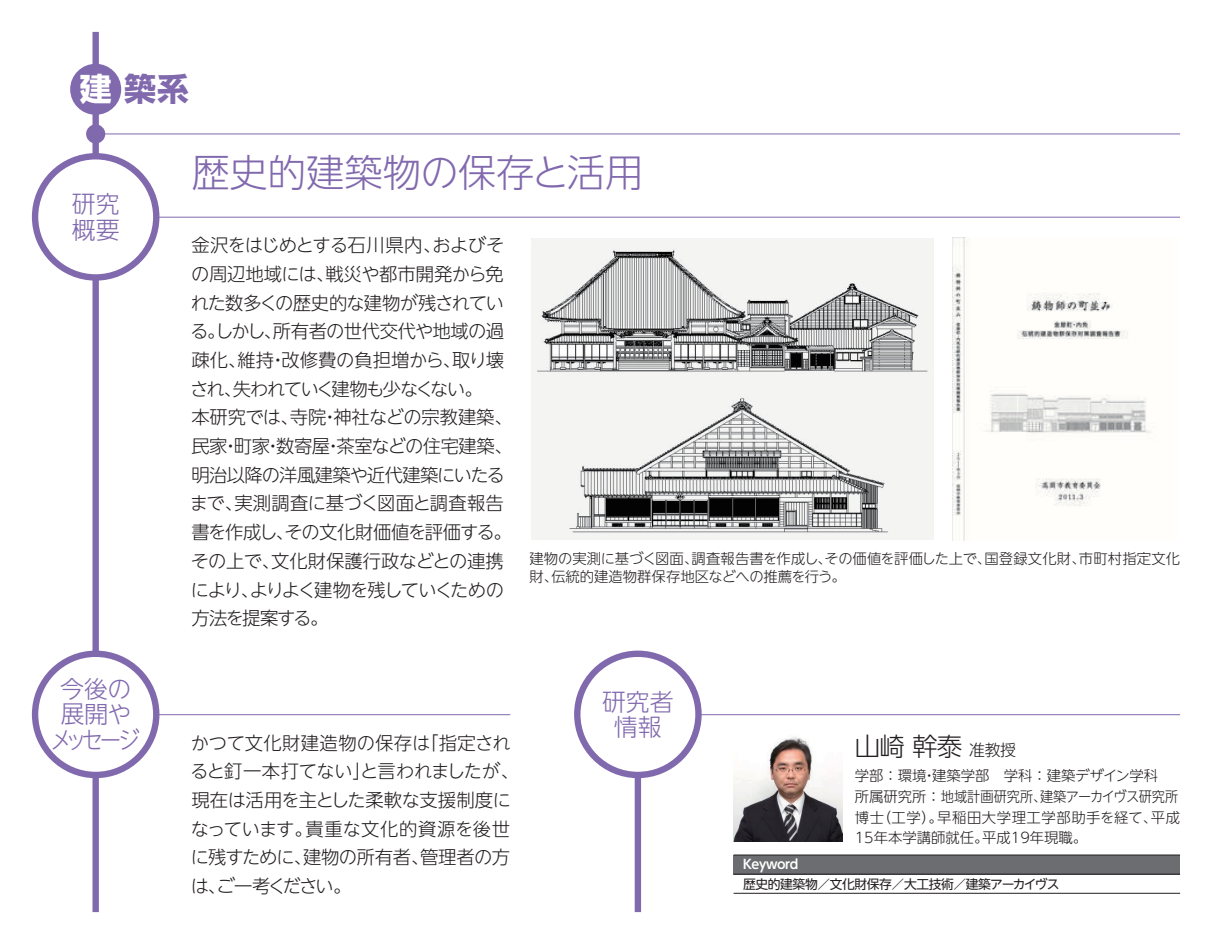
<style>
.page{position:relative;width:1212px;height:944px;background:#fff}
.page>*{position:absolute;margin:0;border:0;box-sizing:border-box;transform-origin:0 0}
.t1{font:300 38.25px "UD Shin Go NT Pr 6 N";color:#8169ae}
.t2{font:700 31.95px "UD Shin Go NT Pr 6 N";color:#8169ae}
.t3{font:300 25.43px "UD Shin Go NT Pr 6 N";color:#231f20}
.t4{font:300 23.85px/25.4px "UD Shin Go NT Pr 6 N";letter-spacing:-.09em;color:#8169ae;text-align:center}
.t5{font:300 23.85px/25.4px "UD Shin Go NT Pr 6 N";color:#8169ae}
.t6{font:300 18.22px/28.8px "UD Shin Go NT Pr 6 N";letter-spacing:-.03em;color:#231f20}
.t7{font:300 18.22px/28.8px "UD Shin Go NT Pr 6 N";color:#231f20}
.t8{font:300 18.22px/28.8px "UD Shin Go NT Pr 6 N";letter-spacing:-.06em;color:#231f20}
.t9{font:300 18.22px/28.8px "UD Shin Go NT Pr 6 N";letter-spacing:-.055em;color:#231f20}
.t10{font:300 18.22px/28.8px "UD Shin Go NT Pr 6 N";letter-spacing:-.09em;color:#231f20}
.t11{font:300 18.22px/28.8px "UD Shin Go NT Pr 6 N";letter-spacing:-.065em;color:#231f20}
.t12{font:300 18.22px "UD Shin Go NT Pr 6 N";letter-spacing:.005em;color:#231f20}
.t13{font:300 18.22px "UD Shin Go NT Pr 6 N";letter-spacing:.01em;color:#231f20}
.t14{font:300 18.22px "UD Shin Go NT Pr 6 N";letter-spacing:-.005em;color:#231f20}
.t15{font:300 18.22px "UD Shin Go NT Pr 6 N";letter-spacing:.035em;color:#231f20}
.t16{font:300 18.22px/28.8px "UD Shin Go NT Pr 6 N";letter-spacing:-.08em;color:#231f20}
.t17{font:300 15.97px "UD Shin Go NT Pr 6 N";color:#231f20}
.t18{font:300 14.4px/17.6px "UD Shin Go NT Pr 6 N";color:#231f20}
.t19{font:300 14.4px "UD Shin Go NT Pr 6 N";letter-spacing:-.025em;color:#231f20}
.t20{font:300 14.4px "UD Shin Go NT Pr 6 N";letter-spacing:.04em;color:#231f20}
.t21{font:300 14.4px "UD Shin Go NT Pr 6 N";letter-spacing:-.045em;color:#231f20;scale:.92 1}
.t22{font:12.83px "UD Shin Go NT Pr 6 N";letter-spacing:-.03em;color:#231f20}
.t23{font:700 12.83px "UD Shin Go NT Pr 6 N De";letter-spacing:-.03em;color:#fff}
.s1{color:#fff}
</style>
<div class="page">
<hr style="left:96px;top:134px;width:1084px;height:1px;background:#8169ae">
<div style="left:92px;top:32px;width:7px;height:880px;background:#8169ae"></div>
<div style="left:70px;top:64px;width:51px;height:51px;background:#8169ae;border-radius:50%"></div>
<div style="left:86px;top:124px;width:19px;height:20px;background:#8169ae;border-radius:50%"></div>
<hr style="left:96px;top:714px;width:414px;height:1px;background:#8169ae">
<hr style="left:638px;top:714px;width:542px;height:1px;background:#8169ae">
<div style="left:635px;top:676px;width:6px;height:236px;background:#8169ae"></div>
<div style="left:35px;top:654px;width:121px;height:121px;background:#fff;border-radius:50%"></div>
<div style="left:32px;top:651px;width:127px;height:127px;border:6px solid #8169ae;border-radius:50%"></div>
<div style="left:577px;top:654px;width:121px;height:121px;background:#fff;border-radius:50%"></div>
<div style="left:574px;top:651px;width:128px;height:127px;border:6px solid #8169ae;border-radius:50%"></div>
<hr style="left:96px;top:217px;width:1084px;height:1px;background:#8169ae">
<div style="left:35px;top:156px;width:121px;height:121px;background:#fff;border-radius:50%"></div>
<div style="left:32px;top:153px;width:127px;height:128px;border:6px solid #8169ae;border-radius:50%"></div>
<img style="left:733px;top:736px;width:109px;height:106px">
<div style="left:733px;top:855px;width:447px;height:19px;background:#6c6d70"></div>
<hr style="left:733px;top:855px;width:447px;height:1px;background:#231f20">
<hr style="left:733px;top:874px;width:447px;height:1px;background:#231f20">
<hr style="left:733px;top:893px;width:447px;height:1px;background:#231f20">
<img style="left:531px;top:238px;width:402px;height:302px">
<img style="left:952px;top:238px;width:200px;height:302px">
<h2 class="t2" style="left:80px;top:63px;width:111px"><span class="s1">建</span>築系</h2>
<h3 class="t5" style="left:72px;top:191px;width:49px">研究概要</h3>
<h3 class="t4" style="left:50px;top:675px;width:91px">今後の展開やメッセージ</h3>
<h1 class="t1" style="left:191px;top:141px;width:454px">歴史的建築物の保存と活用</h1>
<p class="t6" style="left:433px;top:230px;width:74px">およびそ</p>
<p class="t6" style="left:325px;top:230px;width:180px;text-indent:-134px">金沢をはじめとする石川県内、<br>戦災や都市開発から免</p>
<p class="t6" style="left:190px;top:259px;width:315px">の周辺地域には、<br>れた数多くの歴史的な建物が残されているしかし所有者の世代交代や地域の過</p>
<p class="t6" style="left:207px;top:316px;width:20px">。</p>
<p class="t6" style="left:264px;top:316px;width:20px">、</p>
<p class="t7" style="left:238px;top:345px;width:225px">維持改修費の負担増から、</p>
<p class="t10" style="left:190px;top:345px;width:294px">疎化、<br>され失われていく建物も少なくない。</p>
<p class="t6" style="left:452px;top:345px;width:53px">取り壊</p>
<p class="t6" style="left:269px;top:345px;width:20px">・</p>
<p class="t6" style="left:224px;top:374px;width:20px">、</p>
<p class="t14" style="left:290px;top:403px;width:225px">寺院神社などの宗教建築、</p>
<p class="t6" style="left:191px;top:402px;width:323px">本研究では、<br>民家町家数寄屋茶室などの住宅建築、</p>
<p class="t6" style="left:321px;top:402px;width:20px">・</p>
<p class="t6" style="left:221px;top:431px;width:20px">・</p>
<p class="t6" style="left:191px;top:460px;width:315px">明治以降の洋風建築や近代建築にいたる</p>
<p class="t12" style="left:234px;top:489px;width:271px">実測調査に基づく図面と調査報告</p>
<p class="t6" style="left:264px;top:431px;width:20px">・</p>
<p class="t6" style="left:324px;top:431px;width:20px">・</p>
<p class="t9" style="left:190px;top:488px;width:323px">まで、<br>書を作成しその文化財価値を評価する。</p>
<p class="t7" style="left:271px;top:517px;width:234px">、<br>文化財保護行政などとの連携</p>
<p class="t8" style="left:191px;top:546px;width:315px">その上で、<br>によりよりよく建物を残していくための</p>
<p class="t16" style="left:191px;top:575px;width:138px;text-indent:49px">、<br>方法を提案する。</p>
<p class="t18" style="left:551px;top:550px;width:296px;text-indent:-22px">建物の実測に基づく図面、<br>伝統的建造物群保存地区などへの推薦を行う。</p>
<p class="t18" style="left:984px;top:550px;width:103px">国登録文化財、</p>
<p class="t19" style="left:691px;top:547px;width:301px">調査報告書を作成しその価値を評価した上で、</p>
<p class="t18" style="left:818px;top:550px;width:16px">、</p>
<p class="t18" style="left:1079px;top:550px;width:103px">市町村指定文化</p>
<p class="t18" style="left:529px;top:567px;width:30px">財、</p>
<p class="t6" style="left:420px;top:728px;width:92px">「指定され</p>
<p class="t13" style="left:191px;top:728px;width:241px">かつて文化財建造物の保存は</p>
<p class="t6" style="left:190px;top:756px;width:330px">ると釘一本打てないと言われましたが、</p>
<p class="t6" style="left:353px;top:756px;width:20px">」</p>
<p class="t6" style="left:191px;top:785px;width:321px">現在は活用を主とした柔軟な支援制度に</p>
<p class="t15" style="left:305px;top:814px;width:206px">貴重な文化的資源を後世</p>
<p class="t6" style="left:191px;top:814px;width:124px">なっています。</p>
<p class="t6" style="left:420px;top:842px;width:92px">管理者の方</p>
<p class="t6" style="left:303px;top:842px;width:128px">建物の所有者、</p>
<p class="t11" style="left:191px;top:842px;width:162px">に残すために、<br>はご一考ください。</p>
<p class="t6" style="left:208px;top:871px;width:20px">、</p>
<h3 class="t5" style="left:602px;top:688px;width:73px">研究者</h3>
<h3 class="t5" style="left:614px;top:714px;width:49px">情報</h3>
<h3 class="t3" style="left:855px;top:726px;width:109px">山崎幹泰</h3>
<p class="t18" style="left:855px;top:766px;width:305px">学部：環境建築学部　学科：建築デザイン学科</p>
<p class="t17" style="left:969px;top:737px;width:48px">准教授</p>
<p class="t18" style="left:922px;top:766px;width:16px">・</p>
<p class="t21" style="left:1040px;top:785px;width:152px">建築アーカイヴス研究所</p>
<p class="t18" style="left:855px;top:787px;width:193px">所属研究所：地域計画研究所、</p>
<p class="t18" style="left:877px;top:808px;width:68px">（工学）。</p>
<p class="t20" style="left:937px;top:806px;width:222px">早稲田大学理工学部助手を経て、</p>
<p class="t18" style="left:855px;top:808px;width:31px">博士</p>
<p class="t18" style="left:1151px;top:808px;width:31px">平成</p>
<p class="t18" style="left:855px;top:829px;width:135px">15年本学講師就任。</p>
<p class="t18" style="left:982px;top:829px;width:107px">平成19年現職。</p>
<p class="t23" style="left:743px;top:854px;width:57px">Keyword</p>
<p class="t22" style="left:743px;top:873px;width:318px">歴史的建築物／文化財保存／大工技術／建築アーカイヴス</p>
</div>
